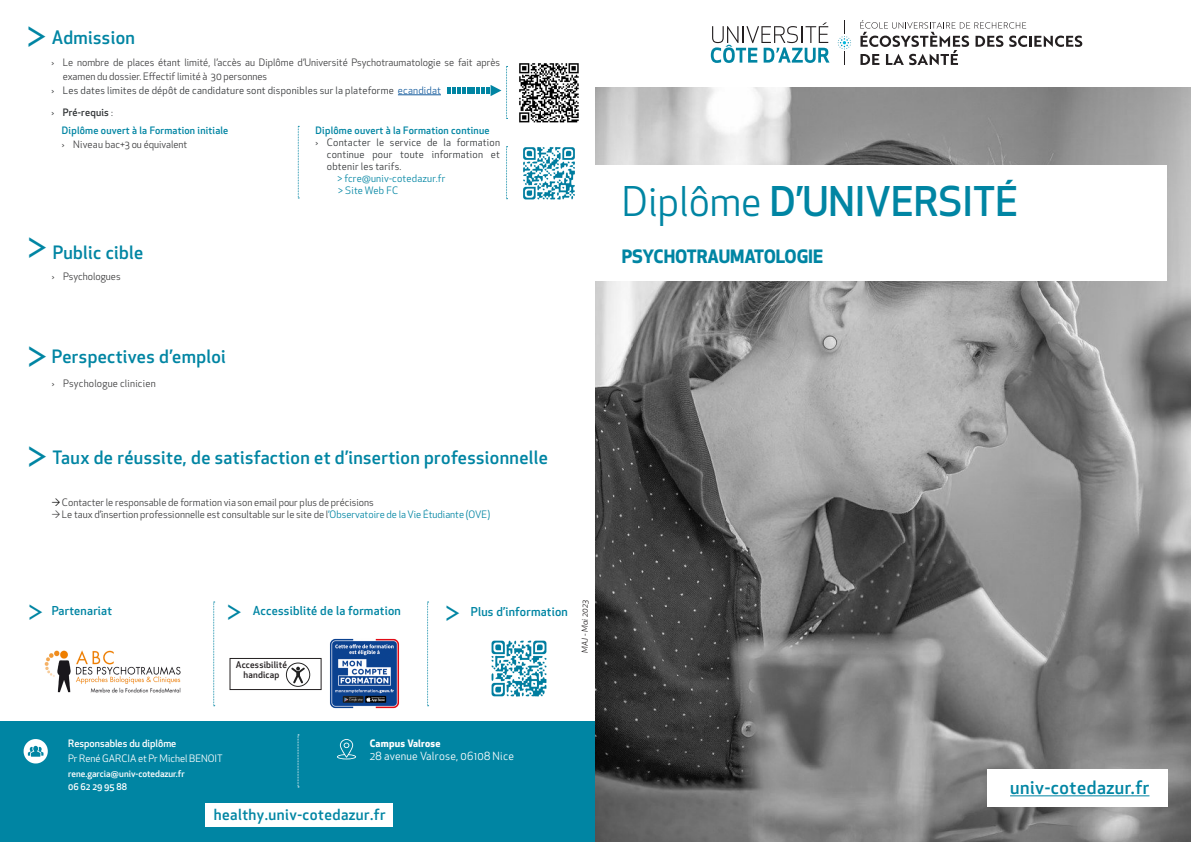
<style>
.page{position:relative;width:1191px;height:842px;background:#fff}
.page>*{position:absolute;margin:0;border:0;box-sizing:border-box;transform-origin:0 0}
.t1{font:500 40px "Apex New";color:#0085a3}
.t2{font:40px "Brother 1816 Book";color:#0085a3}
.t3{font:30px "Brother 1816 Book";color:#0085a3}
.t4{font:500 18px "Apex New";letter-spacing:.02em;color:#0085a3}
.t5{font:700 18px "Apex New";color:#0085a3}
.t6{font:500 15px "Apex New";letter-spacing:.03em;color:#0085a3}
.t7{font:500 12px "Apex New";letter-spacing:.02em;color:#0085a3}
.t8{font:11px "Apex New";letter-spacing:.02em;color:#fff}
.t9{font:10px/14px "Apex New";color:#3e3e3f}
.t10{font:10px/12px "Apex New";letter-spacing:.02em;color:#333638;text-align:justify}
.t11{font:500 10px "Apex New";letter-spacing:.02em;color:#0085a3}
.t12{font:10px "Apex New";letter-spacing:.02em;color:#0085a3}
.t13{font:10px "Apex New";color:#fff}
.t14{font:10px "Apex New";letter-spacing:.02em;color:#3e3e3f}
.t15{font:500 10px "Apex New";color:#fff}
.t16{font:700 10px "Apex New";letter-spacing:.02em;color:#fff}
.t17{font:500 10px "Apex New";letter-spacing:.02em;color:#333638}
.t18{font:500 9px "Apex New";color:#fff}
.t19{font:500 9px "Apex New";letter-spacing:.02em;color:#231f20}
.t20{font:italic 8px "Apex New";letter-spacing:.02em;color:#231f20}
.s1{color:#175d9e}
.s2{font-weight:400}
.s3{color:#000001}
.s4{color:#0085a3}
</style>
<div class="page">
<div style="left:0;top:721px;width:595px;height:121px;background:#0085a3"></div>
<div style="left:205px;top:804px;width:187px;height:23px;background:#fff"></div>
<svg style="left:24px;top:739px;width:24px;height:24px"></svg>
<hr style="left:398px;top:95px;width:43px;height:1px;background:#175d9e">
<svg style="left:337px;top:739px;width:19px;height:20px"></svg>
<svg style="left:298px;top:734px;width:1px;height:53px"></svg>
<img style="left:523px;top:147px;width:52px;height:53px">
<svg style="left:506px;top:146px;width:1px;height:53px"></svg>
<svg style="left:298px;top:126px;width:1px;height:73px"></svg>
<img style="left:519px;top:63px;width:60px;height:60px">
<svg style="left:448px;top:66px;width:59px;height:53px"></svg>
<img style="left:491px;top:640px;width:56px;height:57px">
<img style="left:330px;top:638px;width:69px;height:71px">
<svg style="left:286px;top:662px;width:24px;height:25px"></svg>
<div style="left:230px;top:658px;width:91px;height:32px;border:1px solid #231f20"></div>
<svg style="left:213px;top:602px;width:2px;height:104px"></svg>
<svg style="left:427px;top:602px;width:1px;height:104px"></svg>
<img style="left:595px;top:87px;width:596px;height:755px">
<div style="left:595px;top:165px;width:572px;height:116px;background:#fff"></div>
<svg style="left:711px;top:23px;width:118px;height:40px"></svg>
<svg style="left:860px;top:20px;width:222px;height:45px"></svg>
<svg style="left:837px;top:20px;width:14px;height:45px"></svg>
<div style="left:986px;top:769px;width:181px;height:38px;background:#fff"></div>
<hr style="left:1010px;top:796px;width:139px;height:1px;background:#0085a3">
<img style="left:45px;top:650px;width:136px;height:43px">
<p class="t2" style="left:25px;top:7px;width:25px">&gt;</p>
<p class="t4" style="left:52px;top:25px;width:85px">Admission</p>
<p class="t9" style="left:63px;top:55px;width:438px;text-indent:-11px">› Le nombre de places étant limité, l’accès au Diplôme d’Université Psychotraumatologie se fait après examen du dossier. Effectif limité à 30 personnes</p>
<p class="t10" style="left:52px;top:84px;width:391px">› Les dates limites de dépôt de candidature sont disponibles sur la plateforme <span class="s1">ecandidat</span></p>
<p class="t17" style="left:52px;top:105px;width:63px"><span class="s2">›</span> Pré-requis <span class="s2">:</span></p>
<p class="t11" style="left:62px;top:124px;width:168px">Diplôme ouvert à la Formation initiale</p>
<p class="t9" style="left:62px;top:138px;width:127px">› Niveau bac+3 ou équivalent</p>
<p class="t2" style="left:26px;top:218px;width:25px">&gt;</p>
<p class="t4" style="left:53px;top:240px;width:92px">Public cible</p>
<p class="t9" style="left:52px;top:269px;width:70px">› Psychologues</p>
<p class="t2" style="left:26px;top:327px;width:25px">&gt;</p>
<p class="t4" style="left:52px;top:345px;width:175px">Perspectives d’emploi</p>
<p class="t14" style="left:52px;top:377px;width:105px">› Psychologue clinicien</p>
<p class="t11" style="left:315px;top:124px;width:175px">Diplôme ouvert à la Formation continue</p>
<p class="t10" style="left:327px;top:137px;width:175px;text-indent:-11px">› Contacter le service de la formation continue pour toute information et obtenir les tarifs.</p>
<p class="t12" style="left:337px;top:172px;width:109px">&gt; fcre@univ-cotedazur.fr</p>
<p class="t12" style="left:338px;top:184px;width:61px">&gt; Site Web FC</p>
<p class="t2" style="left:25px;top:427px;width:25px">&gt;</p>
<p class="t4" style="left:52px;top:445px;width:497px">Taux de réussite, de satisfaction et d’insertion professionnelle</p>
<p class="t9" style="left:52px;top:496px;width:323px"><span class="s3">→</span> Contacter le responsable de formation via son email pour plus de précisions</p>
<p class="t9" style="left:52px;top:508px;width:439px">→ Le taux d’insertion professionnelle est consultable sur le site de l<span class="s4">’Observatoire de la Vie Étudiante (OVE)</span></p>
<p class="t3" style="left:27px;top:590px;width:19px">&gt;</p>
<p class="t7" style="left:52px;top:603px;width:62px">Partenariat</p>
<p class="t3" style="left:226px;top:590px;width:19px">&gt;</p>
<p class="t7" style="left:253px;top:603px;width:150px">Accessiblité de la formation</p>
<p class="t3" style="left:444px;top:591px;width:19px">&gt;</p>
<p class="t7" style="left:471px;top:603px;width:99px">Plus d’information</p>
<p class="t19" style="left:236px;top:658px;width:53px">Accessibilité</p>
<p class="t19" style="left:243px;top:669px;width:37px">handicap</p>
<p class="t20" style="left:580px;top:653px;width:54px;rotate:-90deg">MAJ - Mai 2023</p>
<p class="t15" style="left:68px;top:736px;width:110px">Responsables du diplôme</p>
<p class="t13" style="left:68px;top:752px;width:156px">Pr René GARCIA et Pr Michel BENOIT</p>
<p class="t18" style="left:68px;top:767px;width:118px">rene.garcia@univ-cotedazur.fr</p>
<p class="t18" style="left:68px;top:780px;width:60px">06 62 29 95 88</p>
<p class="t16" style="left:370px;top:736px;width:72px">Campus Valrose</p>
<p class="t8" style="left:370px;top:749px;width:146px">28 avenue Valrose, 06108 Nice</p>
<p class="t6" style="left:214px;top:805px;width:173px">healthy.univ-cotedazur.fr</p>
<p class="t1" style="left:622px;top:175px;width:397px"><span class="s2">Diplôme</span> D’UNIVERSITÉ</p>
<p class="t5" style="left:622px;top:243px;width:203px">PSYCHOTRAUMATOLOGIE</p>
<p class="t4" style="left:1010px;top:775px;width:141px">univ-cotedazur.fr</p>
</div>
